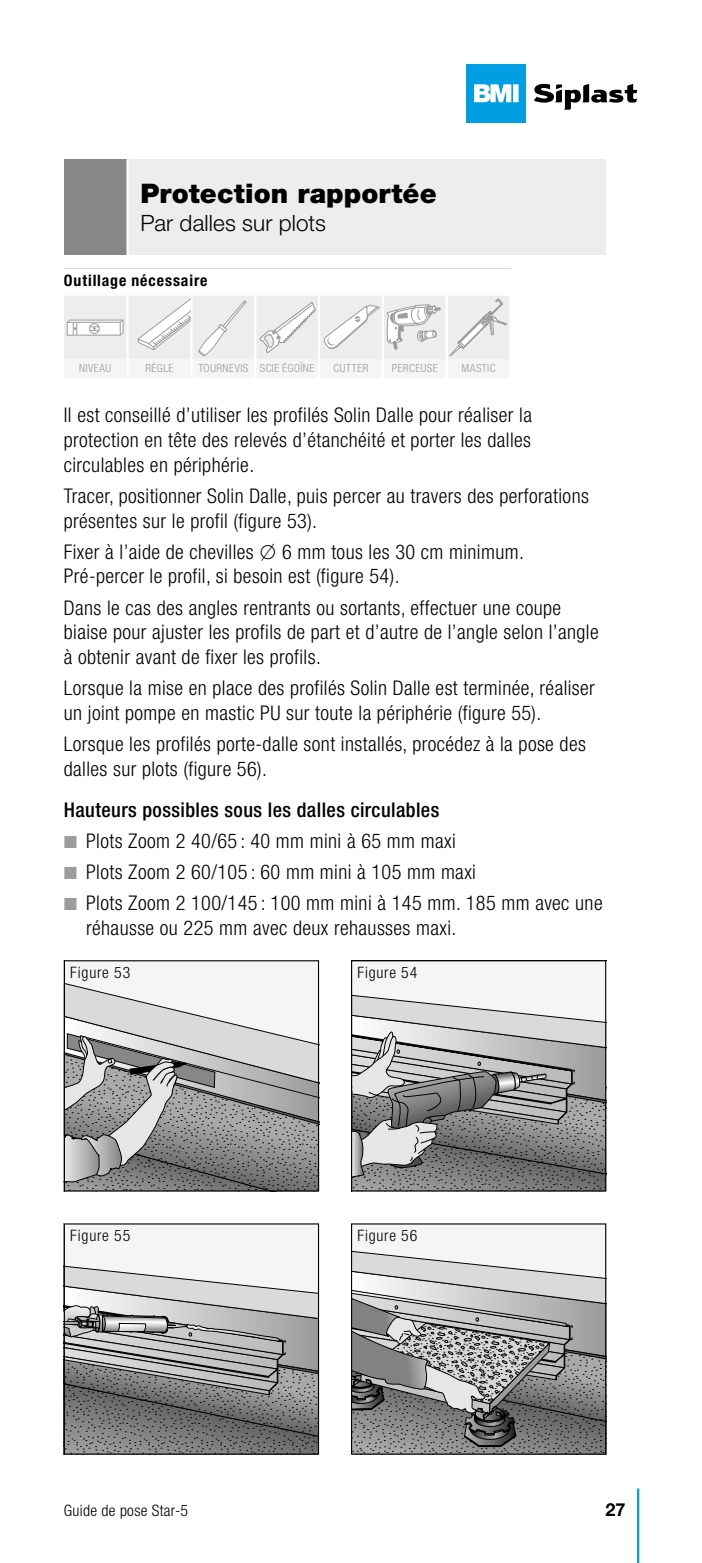
<style>
.page{position:relative;width:702px;height:1563px;background:#fff}
.page>*{position:absolute;margin:0;border:0;box-sizing:border-box;transform-origin:0 0}
.titre_fiche_1{font:900 27px "Helvetica Neue LT Std";letter-spacing:.005em;color:#000}
.sous_titre_fiche_1{font:300 22.5px "Helvetica Neue LT Std";letter-spacing:.005em;color:#000}
.texte{font:300 condensed 20.25px/24.8px "Helvetica Neue LT Std";letter-spacing:.02em;color:#000}
.sous-titre{font:500 condensed 20.25px "Helvetica Neue LT Std";letter-spacing:.02em;color:#000}
.t1{font:700 18px "Helvetica Neue LT Std";color:#000}
.t2{font:300 condensed 15.75px "Helvetica Neue LT Std";letter-spacing:.05em;color:#000}
.tableau_1_tête{font:700 condensed 15.75px "Helvetica Neue LT Std";letter-spacing:.06em;color:#000}
.t3{font:300 condensed 15.75px "Helvetica Neue LT Std";letter-spacing:.02em;color:#000}
.tableau_2{font:300 condensed 11.25px "Helvetica Neue LT Std";letter-spacing:.04em;color:#9c9c9c}
</style>
<div class="page">
<hr style="left:637px;top:1488px;width:2px;height:75px;background:#009ee3">
<svg style="left:533px;top:84px;width:104px;height:26px"></svg>
<div style="left:467px;top:64px;width:58px;height:59px;background:#009ee3"></div>
<svg style="left:474px;top:84px;width:44px;height:18px"></svg>
<div style="left:64px;top:159px;width:64px;height:96px;background:#878786"></div>
<div style="left:128px;top:159px;width:478px;height:96px;background:#ededec"></div>
<hr style="left:126px;top:159px;width:3px;height:96px;background:#fff">
<hr style="left:64px;top:268px;width:64px;height:1px;background:#dadad9">
<hr style="left:128px;top:268px;width:63px;height:1px;background:#dadad9">
<hr style="left:191px;top:268px;width:64px;height:1px;background:#dadad9">
<hr style="left:255px;top:268px;width:64px;height:1px;background:#dadad9">
<hr style="left:319px;top:268px;width:64px;height:1px;background:#dadad9">
<hr style="left:383px;top:268px;width:63px;height:1px;background:#dadad9">
<hr style="left:446px;top:268px;width:65px;height:1px;background:#dadad9">
<svg style="left:64px;top:296px;width:445px;height:63px"></svg>
<svg style="left:66px;top:983px;width:251px;height:206px"></svg>
<div style="left:64px;top:960px;width:255px;height:231px;border:1px solid #000"></div>
<svg style="left:353px;top:995px;width:251px;height:194px"></svg>
<div style="left:351px;top:960px;width:255px;height:231px;border:1px solid #000"></div>
<svg style="left:66px;top:1265px;width:251px;height:187px"></svg>
<div style="left:64px;top:1223px;width:255px;height:231px;border:1px solid #000"></div>
<svg style="left:353px;top:1251px;width:251px;height:201px"></svg>
<div style="left:351px;top:1223px;width:255px;height:231px;border:1px solid #000"></div>
<p class="titre_fiche_1" style="left:140px;top:177px;width:298px">Protection rapportée</p>
<p class="sous_titre_fiche_1" style="left:140px;top:209px;width:187px">Par dalles sur plots</p>
<p class="tableau_1_tête" style="left:64px;top:271px;width:145px">Outillage nécessaire</p>
<p class="tableau_2" style="left:79px;top:361px;width:34px">NIVEAU</p>
<p class="tableau_2" style="left:145px;top:361px;width:30px">RÈGLE</p>
<p class="tableau_2" style="left:198px;top:361px;width:51px">TOURNEVIS</p>
<p class="tableau_2" style="left:260px;top:361px;width:56px">SCIE ÉGOÏNE</p>
<p class="tableau_2" style="left:333px;top:361px;width:36px">CUTTER</p>
<p class="tableau_2" style="left:392px;top:361px;width:47px">PERCEUSE</p>
<p class="tableau_2" style="left:461px;top:361px;width:35px">MASTIC</p>
<p class="texte" style="left:64px;top:402px;width:469px;text-align:justify">Il est conseillé d’utiliser les profilés Solin Dalle pour réaliser la protection en tête des relevés d’étanchéité et porter les dalles circulables en périphérie.</p>
<p class="texte" style="left:64px;top:483px;width:526px">Tracer, positionner Solin Dalle, puis percer au travers des perforations présentes sur le profil (figure 53).</p>
<p class="texte" style="left:64px;top:539px;width:191px">Fixer à l’aide de chevilles</p>
<p class="texte" style="left:64px;top:539px;width:461px;text-indent:218px">6 mm tous les 30 cm minimum.<br>Pré‑percer le profil, si besoin est (figure 54).</p>
<p class="texte" style="left:64px;top:595px;width:536px">Dans le cas des angles rentrants ou sortants, effectuer une coupe biaise pour ajuster les profils de part et d’autre de l’angle selon l’angle à obtenir avant de fixer les profils.</p>
<p class="texte" style="left:64px;top:675px;width:532px">Lorsque la mise en place des profilés Solin Dalle est terminée, réaliser un joint pompe en mastic PU sur toute la périphérie (figure 55).</p>
<p class="texte" style="left:64px;top:731px;width:523px">Lorsque les profilés porte-dalle sont installés, procédez à la pose des dalles sur plots (figure 56).</p>
<p class="sous-titre" style="left:64px;top:797px;width:377px">Hauteurs possibles sous les dalles circulables</p>
<p class="texte" style="left:86px;top:828px;width:371px">Plots Zoom 2 40/65 : 40 mm mini à 65 mm maxi</p>
<p class="texte" style="left:86px;top:859px;width:391px">Plots Zoom 2 60/105 : 60 mm mini à 105 mm maxi</p>
<p class="texte" style="left:86px;top:890px;width:518px">Plots Zoom 2 100/145 : 100 mm mini à 145 mm. 185 mm avec une réhausse ou 225 mm avec deux rehausses maxi.</p>
<p class="t2" style="left:70px;top:963px;width:62px">Figure 53</p>
<p class="t2" style="left:357px;top:963px;width:62px">Figure 54</p>
<p class="t2" style="left:70px;top:1226px;width:62px">Figure 55</p>
<p class="t2" style="left:357px;top:1226px;width:62px">Figure 56</p>
<p class="t3" style="left:64px;top:1501px;width:126px">Guide de pose Star-5</p>
<p class="t1" style="left:605px;top:1498px;width:22px">27</p>
</div>
